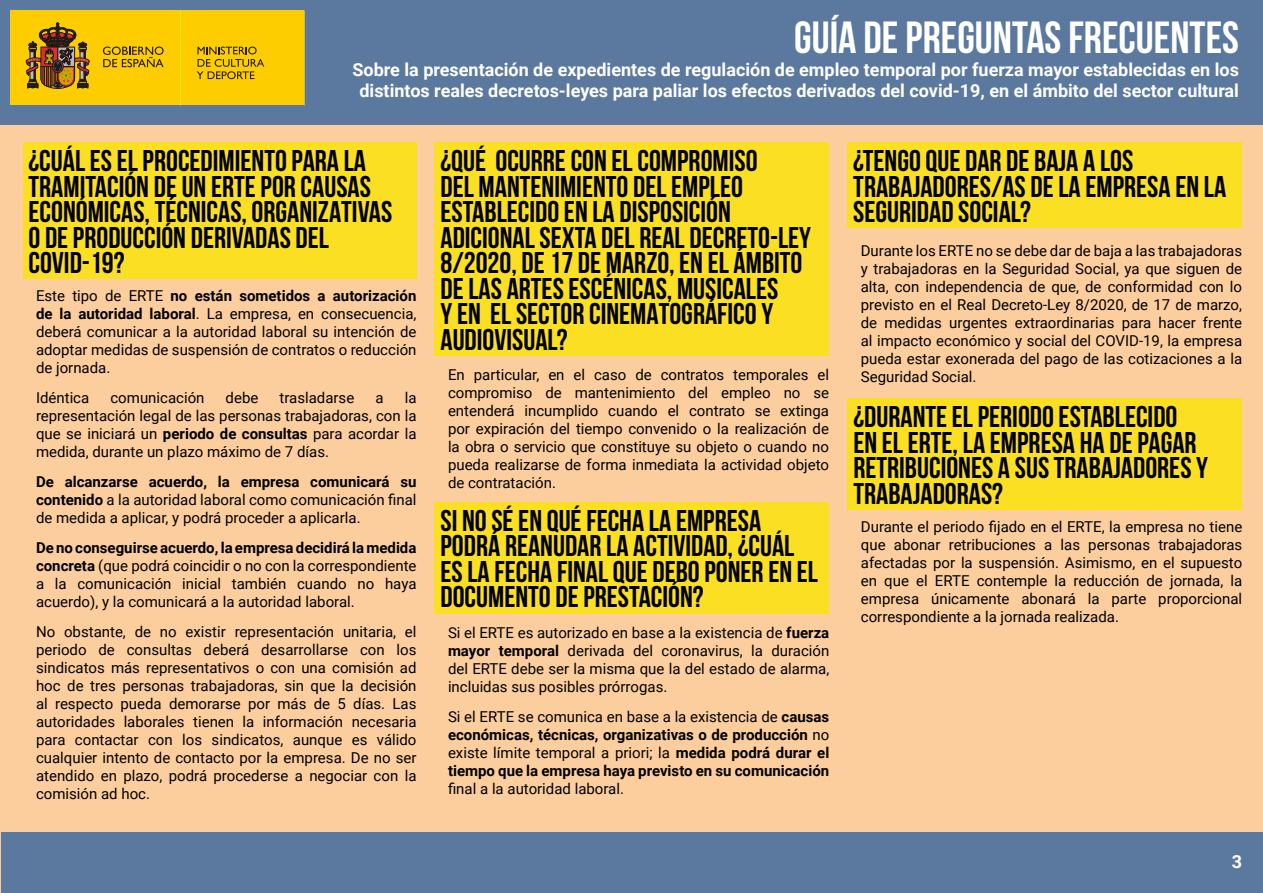
<style>
.page{position:relative;width:1263px;height:893px;background:#fff}
.page>*{position:absolute;margin:0;border:0;box-sizing:border-box;transform-origin:0 0}
.t1{font:700 45px "Bebas Neue";color:#fff}
.t2{font:700 30px/25.5px "Bebas Neue";color:#000}
.t3{font:700 18px/21.6px "Roboto";color:#fff;text-align:center}
.t4{font:15px/18px "Roboto";color:#000;text-align:justify}
.t5{font:700 15px/18px "Roboto";color:#000;text-align:justify}
.s1{font-weight:700}
.s2{font-weight:400}
</style>
<div class="page">
<div style="left:1px;top:1px;width:1262px;height:892px;background:#fcce9e"></div>
<div style="left:0;top:0;width:1262px;height:125px;background:#5b799f"></div>
<div style="left:1px;top:833px;width:1262px;height:60px;background:#5b799f"></div>
<div style="left:10px;top:10px;width:294px;height:95px;background:#fecd00"></div>
<svg style="left:197px;top:47px;width:67px;height:32px"></svg>
<svg style="left:103px;top:47px;width:61px;height:20px"></svg>
<svg style="left:26px;top:23px;width:64px;height:66px"></svg>
<hr style="left:180px;top:11px;width:1px;height:94px;background:#fadf23">
<hr style="left:304px;top:11px;width:1px;height:94px;background:#fadf23">
<div style="left:22px;top:142px;width:394px;height:137px;background:#fadf23"></div>
<div style="left:434px;top:142px;width:395px;height:214px;background:#fadf23"></div>
<div style="left:434px;top:502px;width:395px;height:111px;background:#fadf23"></div>
<div style="left:847px;top:142px;width:395px;height:86px;background:#fadf23"></div>
<div style="left:847px;top:399px;width:395px;height:111px;background:#fadf23"></div>
<h1 class="t1" style="left:794px;top:13px;width:446px">GUÍA DE PREGUNTAS FRECUENTES</h1>
<p class="t3" style="left:352px;top:58px;width:888px">Sobre la presentación de expedientes de regulación de empleo temporal por fuerza mayor establecidas en los distintos reales decretos-leyes para paliar los efectos derivados del covid-19, en el ámbito del sector cultural</p>
<h2 class="t2" style="left:28px;top:148px;width:365px">¿CUÁL ES EL PROCEDIMIENTO PARA LA<br>TRAMITACIÓN DE UN ERTE POR CAUSAS<br>ECONÓMICAS, TÉCNICAS, ORGANIZATIVAS<br>O DE PRODUCCIÓN DERIVADAS DEL<br>COVID-19?</h2>
<p class="t4" style="left:36px;top:286px;width:382px">Este tipo de ERTE <span class="s1">no están sometidos a autorización de la autoridad laboral</span>. La empresa, en consecuencia, deberá comunicar a la autoridad laboral su intención de adoptar medidas de suspensión de contratos o reducción de jornada.</p>
<p class="t4" style="left:36px;top:388px;width:55px">Idéntica</p>
<p class="t4" style="left:110px;top:388px;width:96px">comunicación</p>
<p class="t4" style="left:226px;top:388px;width:34px">debe</p>
<p class="t4" style="left:280px;top:388px;width:76px">trasladarse</p>
<p class="t4" style="left:375px;top:388px;width:10px">a</p>
<p class="t4" style="left:36px;top:388px;width:382px;text-indent:369px">la representación legal de las personas trabajadoras, con la que se iniciará un <span class="s1">periodo de consultas</span> para acordar la medida, durante un plazo máximo de 7 días.</p>
<p class="t4" style="left:36px;top:472px;width:382px"><span class="s1">De alcanzarse acuerdo, la empresa comunicará su contenido</span> a la autoridad laboral como comunicación final de medida a aplicar, y podrá proceder a aplicarla.</p>
<p class="t4" style="left:36px;top:538px;width:382px"><span class="s1">De no conseguirse acuerdo, la empresa decidirá la medida concreta</span> (que podrá coincidir o no con la correspondiente a la comunicación inicial también cuando no haya acuerdo), y la comunicará a la autoridad laboral.</p>
<p class="t4" style="left:36px;top:622px;width:382px">No obstante, de no existir representación unitaria, el periodo de consultas deberá desarrollarse con los sindicatos más representativos o con una comisión ad hoc de tres personas trabajadoras, sin que la decisión al respecto pueda demorarse por más de 5 días. Las autoridades laborales tienen la información necesaria para contactar con los sindicatos, aunque es válido cualquier intento de contacto por la empresa. De no ser atendido en plazo, podrá procederse a negociar con la comisión ad hoc.</p>
<p class="t2" style="left:440px;top:148px;width:372px">¿QUÉ OCURRE CON EL COMPROMISO<br>DEL MANTENIMIENTO DEL EMPLEO<br>ESTABLECIDO EN LA DISPOSICIÓN<br>ADICIONAL SEXTA DEL REAL DECRETO-LEY<br>8/2020, DE 17 DE MARZO, EN EL ÁMBITO<br>DE LAS ARTES ESCÉNICAS, MUSICALES<br>Y EN EL SECTOR CINEMATOGRÁFICO Y<br>AUDIOVISUAL?</p>
<p class="t4" style="left:448px;top:365px;width:383px">En particular, en el caso de contratos temporales el compromiso de mantenimiento del empleo no se entenderá incumplido cuando el contrato se extinga por expiración del tiempo convenido o la realización de la obra o servicio que constituye su objeto o cuando no pueda realizarse de forma inmediata la actividad objeto de contratación.</p>
<h2 class="t2" style="left:440px;top:507px;width:379px">SI NO SÉ EN QUÉ FECHA LA EMPRESA<br>PODRÁ REANUDAR LA ACTIVIDAD, ¿CUÁL<br>ES LA FECHA FINAL QUE DEBO PONER EN EL<br>DOCUMENTO DE PRESTACIÓN?</h2>
<p class="t4" style="left:448px;top:623px;width:383px">Si el ERTE es autorizado en base a la existencia de <span class="s1">fuerza mayor temporal</span> derivada del coronavirus, la duración del ERTE debe ser la misma que la del estado de alarma, incluidas sus posibles prórrogas.</p>
<p class="t5" style="left:448px;top:707px;width:383px"><span class="s2">Si el ERTE se comunica en base a la existencia de</span> causas económicas, técnicas, organizativas o de producción <span class="s2">no existe límite temporal a priori; la</span> medida podrá durar el tiempo que la empresa haya previsto en su comunicación</p>
<p class="t4" style="left:448px;top:779px;width:178px">final a la autoridad laboral.</p>
<h2 class="t2" style="left:853px;top:148px;width:374px">¿TENGO QUE DAR DE BAJA A LOS<br>TRABAJADORES/AS DE LA EMPRESA EN LA<br>SEGURIDAD SOCIAL?</h2>
<p class="t4" style="left:861px;top:241px;width:383px">Durante los ERTE no se debe dar de baja a las trabajadoras y trabajadoras en la Seguridad Social, ya que siguen de alta, con independencia de que, de conformidad con lo previsto en el Real Decreto-Ley 8/2020, de 17 de marzo, de medidas urgentes extraordinarias para hacer frente al impacto económico y social del COVID-19, la empresa pueda estar exonerada del pago de las cotizaciones a la Seguridad Social.</p>
<h2 class="t2" style="left:853px;top:404px;width:356px">¿DURANTE EL PERIODO ESTABLECIDO<br>EN EL ERTE, LA EMPRESA HA DE PAGAR<br>RETRIBUCIONES A SUS TRABAJADORES Y<br>TRABAJADORAS?</h2>
<p class="t4" style="left:861px;top:517px;width:383px">Durante el periodo fijado en el ERTE, la empresa no tiene que abonar retribuciones a las personas trabajadoras afectadas por la suspensión. Asimismo, en el supuesto en que el ERTE contemple la reducción de jornada, la empresa únicamente abonará la parte proporcional correspondiente a la jornada realizada.</p>
<p class="t3" style="left:1232px;top:850px;width:12px">3</p>
</div>
